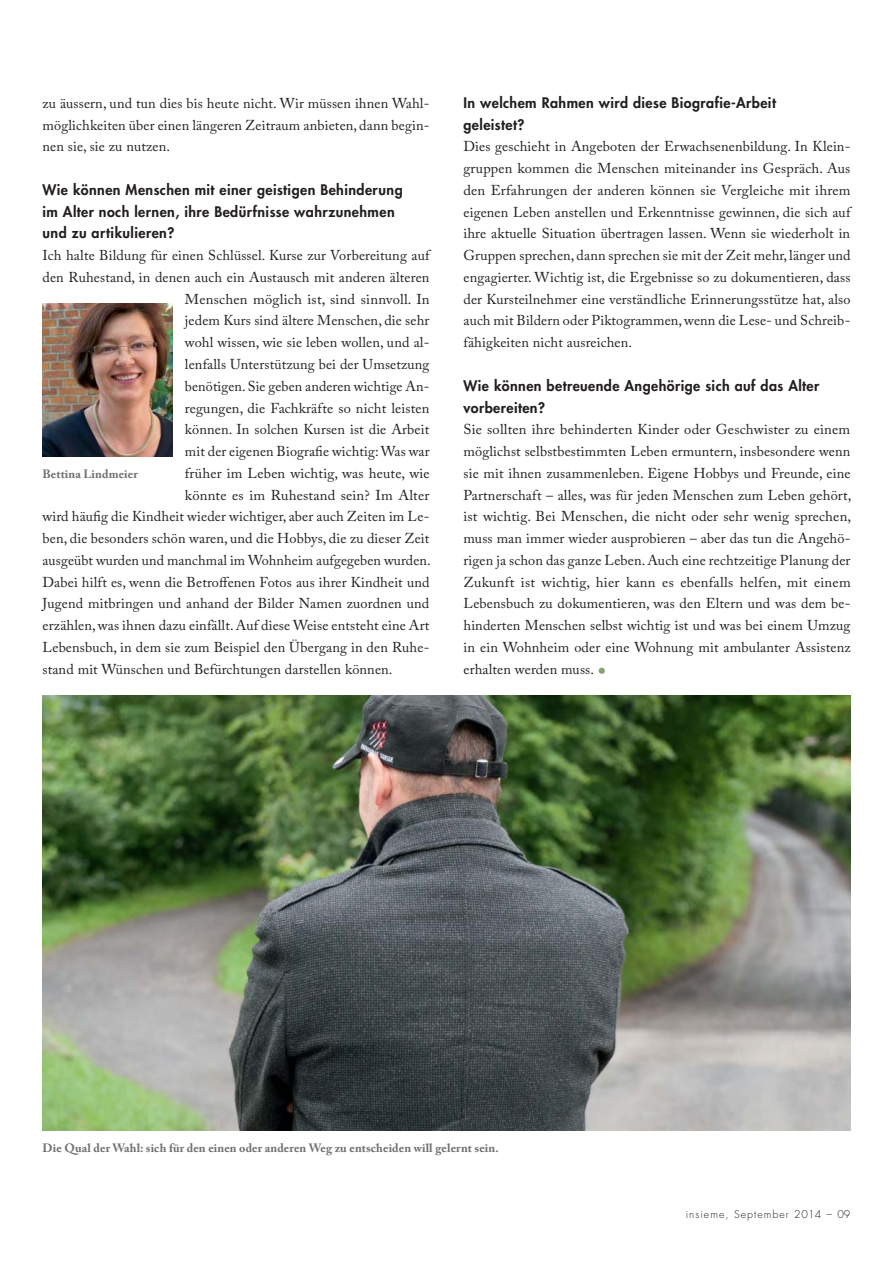
<style>
.page{position:relative;width:893px;height:1263px;background:#fff}
.page>*{position:absolute;margin:0;border:0;box-sizing:border-box;transform-origin:0 0}
.t1{font:14.25px/21.8px "Adobe Caslon Pro";letter-spacing:.01em;color:#231f20;text-align:justify}
.t2{font:800 14.25px/21.8px "Futura";letter-spacing:.03em;color:#231f20}
.t3{font:700 12px "Adobe Caslon Pro";letter-spacing:.01em;color:#6d6e70}
.t4{font:300 10.5px "Futura";letter-spacing:.1em;color:#231f20}
.s1{font-family:"Futura";font-weight:300;font-size:16.5px;color:#87a475}
</style>
<div class="page">
<img style="left:43px;top:695px;width:807px;height:436px">
<img style="left:43px;top:304px;width:129px;height:152px">
<p class="t1" style="left:43px;top:94px;width:388px">zu äussern, und tun dies bis heute nicht. Wir müssen ihnen Wahl&shy;möglichkeiten über einen längeren Zeitraum anbieten, dann begin&shy;nen sie, sie zu nutzen.</p>
<p class="t2" style="left:43px;top:180px;width:362px">Wie können Menschen mit einer geistigen Behinderung im Alter noch lernen, ihre Bedürfnisse wahrzunehmen und zu artikulieren?</p>
<p class="t1" style="left:43px;top:246px;width:388px">Ich halte Bildung für einen Schlüssel. Kurse zur Vorbereitung auf</p>
<p class="t1" style="left:43px;top:268px;width:388px">den Ruhestand, in denen auch ein Austausch mit anderen älteren</p>
<p class="t1" style="left:185px;top:289px;width:246px">Menschen möglich ist, sind sinnvoll. In</p>
<p class="t1" style="left:185px;top:311px;width:246px">jedem Kurs sind ältere Menschen, die sehr</p>
<p class="t1" style="left:185px;top:333px;width:246px">wohl wissen, wie sie leben wollen, und al-</p>
<p class="t1" style="left:185px;top:355px;width:246px">lenfalls Unterstützung bei der Umsetzung</p>
<p class="t1" style="left:185px;top:376px;width:246px">benötigen. Sie geben anderen wichtige An-</p>
<p class="t1" style="left:185px;top:398px;width:246px">regungen, die Fachkräfte so nicht leisten</p>
<p class="t1" style="left:185px;top:420px;width:246px">können. In solchen Kursen ist die Arbeit</p>
<p class="t1" style="left:185px;top:442px;width:246px">mit der eigenen Biografie wichtig: Was war</p>
<p class="t1" style="left:185px;top:464px;width:246px">früher im Leben wichtig, was heute, wie</p>
<p class="t1" style="left:185px;top:485px;width:246px">könnte es im Ruhe stand sein? Im Alter</p>
<p class="t1" style="left:43px;top:507px;width:388px">wird häufig die Kindheit wieder wichtiger, aber auch Zeiten im Le-</p>
<p class="t1" style="left:43px;top:529px;width:388px">ben, die besonders schön waren, und die Hobbys, die zu dieser Zeit</p>
<p class="t1" style="left:43px;top:551px;width:390px">ausgeübt wurden und manchmal im Wohnheim aufgegeben wurden.</p>
<p class="t1" style="left:43px;top:572px;width:388px">Dabei hilft es, wenn die Betroffenen Fotos aus ihrer Kindheit und</p>
<p class="t1" style="left:43px;top:594px;width:388px">Jugend mitbringen und anhand der Bilder Namen zuordnen und</p>
<p class="t1" style="left:43px;top:616px;width:388px">erzählen, was ihnen dazu einfällt. Auf diese Weise entsteht eine Art</p>
<p class="t1" style="left:43px;top:638px;width:388px">Lebensbuch, in dem sie zum Beispiel den Übergang in den Ruhe-</p>
<p class="t1" style="left:43px;top:659px;width:352px">stand mit Wünschen und Befürchtungen darstellen können.</p>
<p class="t3" style="left:43px;top:469px;width:97px">Bettina Lindmeier</p>
<p class="t2" style="left:463px;top:93px;width:314px">In welchem Rahmen wird diese Biografie-Arbeit geleistet?</p>
<p class="t1" style="left:463px;top:137px;width:389px">Dies geschieht in Angeboten der Erwachsenenbildung. In Klein&shy;gruppen kommen die Menschen miteinander ins Gespräch. Aus den Erfahrungen der anderen können sie Vergleiche mit ihrem eigenen Leben anstellen und Erkenntnisse gewinnen, die sich auf ihre aktuelle Situation übertragen lassen. Wenn sie wiederholt in Gruppen sprechen, dann sprechen sie mit der Zeit mehr, länger und engagierter. Wichtig ist, die Ergebnisse so zu dokumentieren, dass der Kursteilnehmer eine verständliche Erinnerungsstütze hat, also auch mit Bildern oder Piktogrammen, wenn die Lese- und Schreib&shy;fähigkeiten nicht ausreichen.</p>
<p class="t2" style="left:463px;top:376px;width:357px">Wie können betreuende Angehörige sich auf das Alter vorbereiten?</p>
<p class="t1" style="left:463px;top:420px;width:389px">Sie sollten ihre behinderten Kinder oder Geschwister zu einem möglichst selbstbestimmten Leben ermuntern, insbesondere wenn sie mit ihnen zusammenleben. Eigene Hobbys und Freunde, eine Partnerschaft – alles, was für jeden Menschen zum Leben gehört, ist wichtig. Bei Menschen, die nicht oder sehr wenig sprechen, muss man immer wieder ausprobieren – aber das tun die Angehö&shy;rigen ja schon das ganze Leben. Auch eine rechtzeitige Planung der Zukunft ist wichtig, hier kann es ebenfalls helfen, mit einem Lebensbuch zu dokumentieren, was den Eltern und was dem be&shy;hinderten Menschen selbst wichtig ist und was bei einem Umzug in ein Wohnheim oder eine Wohnung mit ambulanter Assistenz erhalten werden muss. <span class="s1">•</span></p>
<p class="t3" style="left:43px;top:1144px;width:458px">Die Qual der Wahl: sich für den einen oder anderen Weg zu entscheiden will gelernt sein.</p>
<p class="t4" style="left:686px;top:1209px;width:166px">insieme, September 2014 – 09</p>
</div>
